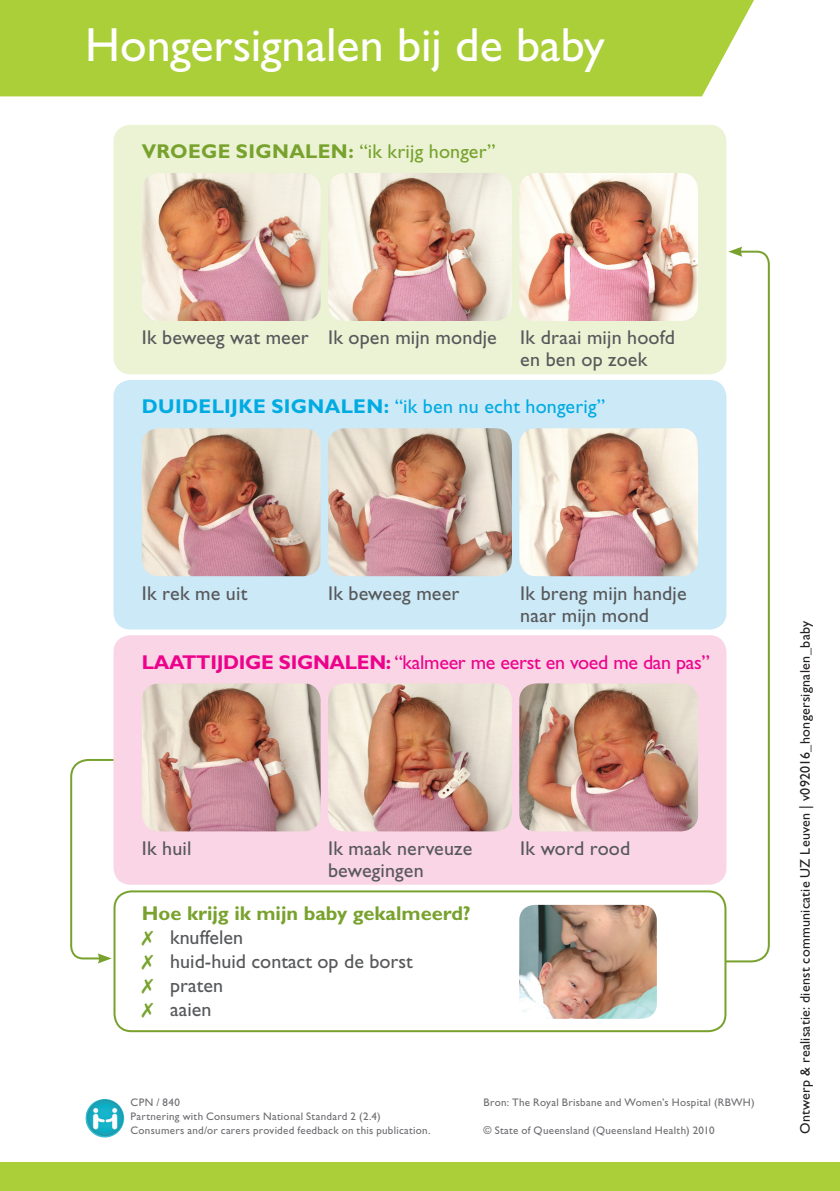
<style>
.page{position:relative;width:840px;height:1191px;background:#fff}
.page>*{position:absolute;margin:0;border:0;box-sizing:border-box;transform-origin:0 0}
.t1{font:48px "Gill Sans Std";color:#fff}
.t2{font:20px/24px "Gill Sans Std";letter-spacing:.005em;color:#57585a}
.t3{font:20px "Gill Sans Std";letter-spacing:-.015em;color:#ed028c}
.t4{font:20px "Gill Sans Std";letter-spacing:.01em;color:#00abe1}
.t5{font:700 20px "Gill Sans Std";letter-spacing:.015em;color:#78a22d}
.t6{font:14px "Gill Sans Std";letter-spacing:.02em;color:#231f20}
.t7{font:11px/14px "Gill Sans Std";letter-spacing:.025em;color:#6c6d70}
.s1{font-weight:400}
.s2{font-weight:700}
.s3{font-weight:700;color:#78a22d}
.s4{color:#78a22d}
</style>
<div class="page">
<div style="left:113px;top:635px;width:613px;height:249px;background:#fad5e5;border-radius:17px"></div>
<div style="left:113px;top:380px;width:613px;height:249px;background:#cce9f7;border-radius:17px"></div>
<div style="left:113px;top:125px;width:613px;height:249px;background:#ebf3d4;border-radius:17px"></div>
<div style="left:0;top:0;width:753px;height:96px;background:#abcf38"></div>
<div style="left:0;top:1162px;width:839px;height:29px;background:#abcf38"></div>
<div style="left:113px;top:890px;width:613px;height:142px;border:2px solid #78a22d;border-radius:17px"></div>
<img style="left:142px;top:173px;width:178px;height:148px">
<img style="left:142px;top:428px;width:178px;height:148px">
<img style="left:142px;top:683px;width:178px;height:148px">
<img style="left:328px;top:173px;width:183px;height:148px">
<img style="left:328px;top:428px;width:183px;height:148px">
<img style="left:328px;top:683px;width:183px;height:148px">
<img style="left:519px;top:173px;width:178px;height:148px">
<img style="left:519px;top:428px;width:178px;height:148px">
<img style="left:519px;top:683px;width:178px;height:148px">
<img style="left:85px;top:1099px;width:39px;height:38px;border-radius:19px">
<img style="left:519px;top:905px;width:137px;height:113px">
<svg style="left:70px;top:758px;width:45px;height:205px"></svg>
<svg style="left:723px;top:246px;width:47px;height:717px"></svg>
<h1 class="t1" style="left:85px;top:17px;width:521px">Hongersignalen bij de baby</h1>
<p class="t5" style="left:142px;top:140px;width:355px">VROEGE SIGNALEN: <span class="s1">“ik krijg honger”</span></p>
<p class="t2" style="left:520px;top:327px;width:156px;line-height:22px;text-indent:-378px">Ik beweeg wat meer Ik open mijn mondje Ik draai mijn hoofd en ben op zoek</p>
<p class="t4" style="left:142px;top:395px;width:465px"><span class="s2">DUIDELIJKE SIGNALEN:</span> “ik ben nu echt hongerig”</p>
<p class="t2" style="left:142px;top:581px;width:107px">Ik rek me uit</p>
<p class="t2" style="left:328px;top:581px;width:133px">Ik beweeg meer</p>
<p class="t2" style="left:520px;top:582px;width:168px;line-height:22px">Ik breng mijn handje naar mijn mond</p>
<p class="t3" style="left:142px;top:650px;width:569px"><span class="s2">LAATTIJDIGE SIGNALEN:</span> “kalmeer me eerst en voed me dan pas”</p>
<p class="t2" style="left:142px;top:836px;width:51px">Ik huil</p>
<p class="t2" style="left:328px;top:836px;width:146px">Ik maak nerveuze</p>
<p class="t2" style="left:520px;top:836px;width:111px">Ik word rood</p>
<p class="t2" style="left:328px;top:858px;width:97px">bewegingen</p>
<p class="t2" style="left:142px;top:901px;width:330px"><span class="s3">Hoe krijg ik mijn baby gekalmeerd? </span><span class="s4">✗</span> knuffelen<br><span class="s4">✗</span> huid-huid contact op de borst<br><span class="s4">✗</span> praten<br><span class="s4">✗</span> aaien</p>
<p class="t7" style="left:130px;top:1095px;width:301px">CPN / 840<br>Partnering with Consumers National Standard 2 (2.4)<br>Consumers and/or carers provided feedback on this publication.</p>
<p class="t7" style="left:483px;top:1095px;width:272px">Bron: The Royal Brisbane and Women’s Hospital (RBWH)</p>
<p class="t7" style="left:483px;top:1123px;width:232px">© State of Queensland (Queensland Health) 2010</p>
<p class="t6" style="left:796px;top:1134px;width:515px;rotate:-90deg">Ontwerp &amp; realisatie: dienst communicatie UZ Leuven | v092016_hongersignalen_baby</p>
</div>
